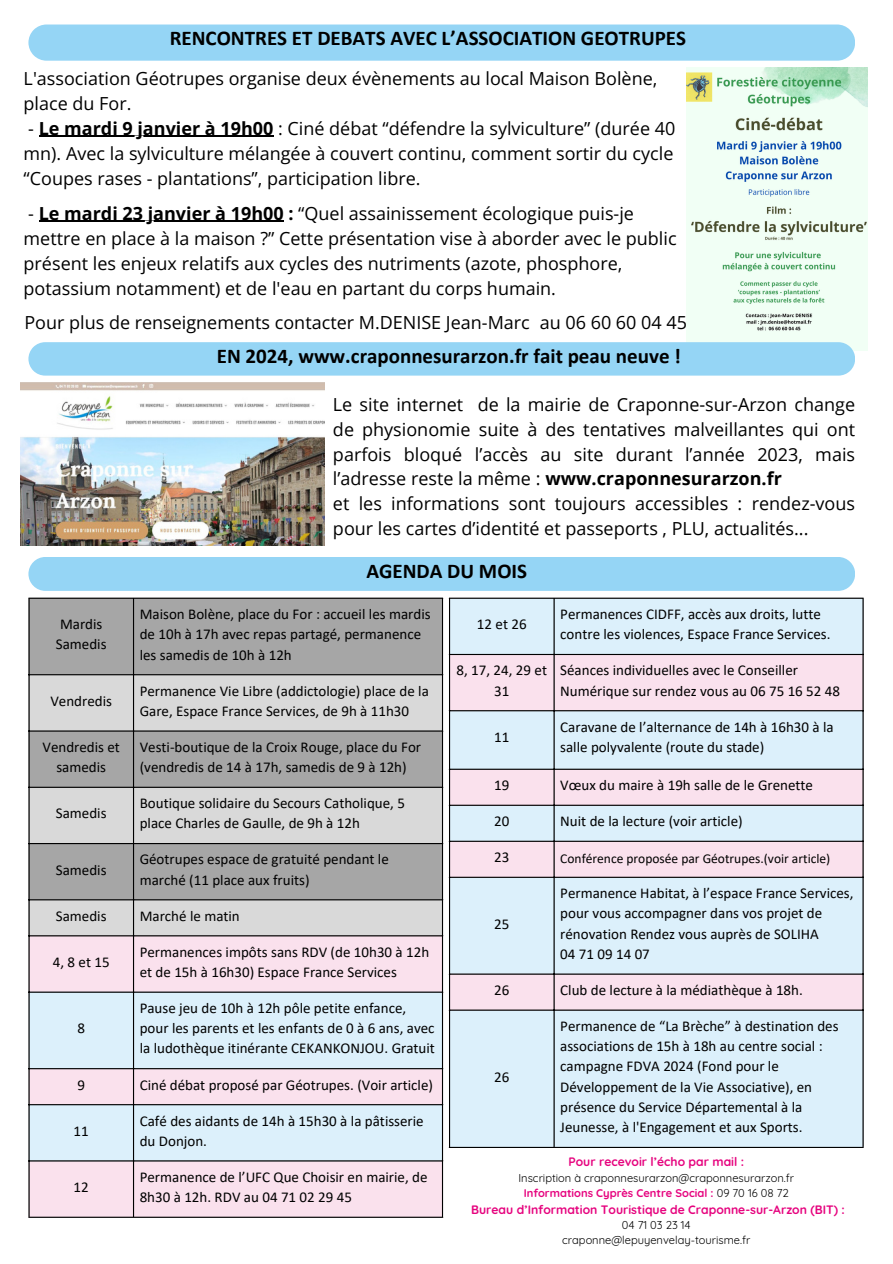
<style>
.page{position:relative;width:893px;height:1264px;background:#fff}
.page>*{position:absolute;margin:0;border:0;box-sizing:border-box;transform-origin:0 0}
.t1{font:700 21px "Calibri";color:#000}
.t2{font:18px/25px "Open Sans";color:#000}
.t3{font:15px/20.2px "Calibri";color:#000}
.t4{font:13.5px "Calibri";color:#000}
.t5{font:700 12.15px "Quicksand";color:#e6037e}
.t6{font:11.1px "Quicksand";color:#000}
.t7{font:700 11.1px "Quicksand";color:#e6037e}
.s1{font-weight:700}
.s2{font-weight:400;color:#000}
</style>
<div class="page">
<div style="left:28px;top:557px;width:827px;height:34px;background:#95d5f5;border-radius:17px"></div>
<div style="left:30px;top:598px;width:412px;height:76px;background:#a6a6a6"></div>
<svg style="left:30px;top:675px;width:412px;height:260px;background:#c1c1c1"></svg>
<div style="left:30px;top:936px;width:412px;height:280px;background:#fae1ed"></div>
<svg style="left:30px;top:992px;width:412px;height:168px;background:#e0eaf5"></svg>
<hr style="left:28px;top:598px;width:2px;height:618px;background:#000">
<hr style="left:133px;top:598px;width:1px;height:618px;background:#000">
<hr style="left:442px;top:598px;width:1px;height:618px;background:#000">
<hr style="left:28px;top:597px;width:415px;height:1px;background:#000">
<hr style="left:28px;top:674px;width:415px;height:1px;background:#000">
<hr style="left:28px;top:730px;width:415px;height:1px;background:#000">
<hr style="left:28px;top:786px;width:415px;height:1px;background:#000">
<hr style="left:28px;top:843px;width:415px;height:1px;background:#000">
<hr style="left:28px;top:899px;width:415px;height:1px;background:#000">
<hr style="left:28px;top:935px;width:415px;height:1px;background:#000">
<hr style="left:28px;top:991px;width:415px;height:1px;background:#000">
<hr style="left:28px;top:1068px;width:415px;height:1px;background:#000">
<hr style="left:28px;top:1104px;width:415px;height:1px;background:#000">
<hr style="left:28px;top:1160px;width:415px;height:1px;background:#000">
<hr style="left:28px;top:1216px;width:415px;height:1px;background:#000">
<div style="left:450px;top:598px;width:412px;height:548px;background:#dcf0fb"></div>
<svg style="left:450px;top:655px;width:412px;height:354px;background:#e6e5f0"></svg>
<hr style="left:449px;top:598px;width:1px;height:548px;background:#000">
<hr style="left:553px;top:598px;width:1px;height:548px;background:#000">
<hr style="left:862px;top:598px;width:1px;height:548px;background:#000">
<hr style="left:449px;top:597px;width:414px;height:1px;background:#000">
<hr style="left:449px;top:654px;width:414px;height:1px;background:#000">
<hr style="left:449px;top:710px;width:414px;height:1px;background:#000">
<hr style="left:449px;top:768px;width:414px;height:1px;background:#000">
<hr style="left:449px;top:804px;width:414px;height:1px;background:#000">
<hr style="left:449px;top:840px;width:414px;height:1px;background:#000">
<hr style="left:449px;top:876px;width:414px;height:1px;background:#000">
<hr style="left:449px;top:973px;width:414px;height:1px;background:#000">
<hr style="left:449px;top:1009px;width:414px;height:1px;background:#000">
<hr style="left:449px;top:1146px;width:414px;height:1px;background:#000">
<div style="left:28px;top:24px;width:827px;height:37px;background:#95d5f5"></div>
<img style="left:686px;top:68px;width:181px;height:282px">
<div style="left:28px;top:342px;width:827px;height:33px;background:#95d5f5"></div>
<img style="left:20px;top:382px;width:304px;height:163px">
<hr style="left:39px;top:136px;width:234px;height:1px;background:#000">
<hr style="left:39px;top:221px;width:245px;height:1px;background:#000">
<p class="t1" style="left:170px;top:30px;width:517px">RENCONTRES ET DEBATS AVEC L’ASSOCIATION GEOTRUPES</p>
<p class="t2" style="left:24px;top:65px;width:635px">L'association Géotrupes organise deux évènements au local Maison Bolène, place du For.</p>
<p class="t2" style="left:24px;top:115px;width:653px;text-align:justify">- <span class="s1">Le mardi 9 janvier à 19h00</span> : Ciné débat “défendre la sylviculture” (durée 40 mn). Avec la sylviculture mélangée à couvert continu, comment sortir du cycle “Coupes rases - plantations”, participation libre.</p>
<p class="t2" style="left:24px;top:200px;width:654px">- <span class="s1">Le mardi 23 janvier à 19h00 :</span> “Quel assainissement écologique puis-je mettre en place à la maison ?” Cette présentation vise à aborder avec le public présent les enjeux relatifs aux cycles des nutriments (azote, phosphore, potassium notamment) et de l'eau en partant du corps humain.</p>
<p class="t2" style="left:24px;top:310px;width:664px">Pour plus de renseignements contacter M.DENISE Jean-Marc au 06 60 60 04 45</p>
<p class="t1" style="left:217px;top:347px;width:466px">EN 2024, www.craponnesurarzon.fr fait peau neuve !</p>
<p class="t2" style="left:333px;top:392px;width:523px;text-align:justify">Le site internet de la mairie de Craponne-sur-Arzon change de physionomie suite à des tentatives malveillantes qui ont parfois bloqué l’accès au site durant l’année 2023, mais l’adresse reste la même : <span class="s1">www.craponnesurarzon.fr</span></p>
<p class="t2" style="left:333px;top:491px;width:523px">et les informations sont toujours accessibles : rendez-vous pour les cartes d’identité et passeports , PLU, actualités...</p>
<p class="t1" style="left:366px;top:562px;width:162px">AGENDA DU MOIS</p>
<p class="t3" style="left:56px;top:615px;width:52px">Mardis<br>Samedis</p>
<p class="t3" style="left:140px;top:605px;width:292px">Maison Bolène, place du For : accueil les mardis de 10h à 17h avec repas partagé, permanence les samedis de 10h à 12h</p>
<p class="t3" style="left:50px;top:691px;width:63px">Vendredis</p>
<p class="t3" style="left:140px;top:681px;width:290px">Permanence Vie Libre (addictologie) place de la<br>Gare, Espace France Services, de 9h à 11h30</p>
<p class="t3" style="left:42px;top:738px;width:79px;text-align:center">Vendredis et samedis</p>
<p class="t3" style="left:140px;top:738px;width:283px">Vesti-boutique de la Croix Rouge, place du For (vendredis de 14 à 17h, samedis de 9 à 12h)</p>
<p class="t3" style="left:56px;top:804px;width:52px">Samedis</p>
<p class="t3" style="left:140px;top:794px;width:267px">Boutique solidaire du Secours Catholique, 5 place Charles de Gaulle, de 9h à 12h</p>
<p class="t3" style="left:56px;top:860px;width:52px">Samedis</p>
<p class="t3" style="left:140px;top:850px;width:250px">Géotrupes espace de gratuité pendant le marché (11 place aux fruits)</p>
<p class="t3" style="left:56px;top:906px;width:52px">Samedis</p>
<p class="t3" style="left:140px;top:906px;width:102px">Marché le matin</p>
<p class="t3" style="left:53px;top:952px;width:58px">4, 8 et 15</p>
<p class="t3" style="left:140px;top:942px;width:291px">Permanences impôts sans RDV (de 10h30 à 12h et de 15h à 16h30) Espace France Services</p>
<p class="t3" style="left:77px;top:1019px;width:9px">8</p>
<p class="t3" style="left:140px;top:999px;width:297px">Pause jeu de 10h à 12h pôle petite enfance, pour les parents et les enfants de 0 à 6 ans, avec la ludothèque itinérante CEKANKONJOU. Gratuit</p>
<p class="t3" style="left:77px;top:1075px;width:9px">9</p>
<p class="t3" style="left:140px;top:1075px;width:295px">Ciné débat proposé par Géotrupes. (Voir article)</p>
<p class="t3" style="left:74px;top:1121px;width:17px">11</p>
<p class="t3" style="left:140px;top:1111px;width:285px">Café des aidants de 14h à 15h30 à la pâtisserie du Donjon.</p>
<p class="t3" style="left:74px;top:1177px;width:17px">12</p>
<p class="t3" style="left:140px;top:1167px;width:289px">Permanence de l’UFC Que Choisir en mairie, de<br>8h30 à 12h. RDV au 04 71 02 29 45</p>
<p class="t3" style="left:477px;top:615px;width:51px">12 et 26</p>
<p class="t3" style="left:560px;top:605px;width:272px">Permanences CIDFF, accès aux droits, lutte contre les violences, Espace France Services.</p>
<p class="t3" style="left:456px;top:661px;width:92px;text-align:center">8, 17, 24, 29 et<br>31</p>
<p class="t3" style="left:560px;top:661px;width:281px">Séances individuelles avec le Conseiller<br>Numérique sur rendez vous au 06 75 16 52 48</p>
<p class="t3" style="left:494px;top:727px;width:17px">11</p>
<p class="t3" style="left:560px;top:717px;width:275px">Caravane de l’alternance de 14h à 16h30 à la salle polyvalente (route du stade)</p>
<p class="t3" style="left:494px;top:776px;width:17px">19</p>
<p class="t3" style="left:560px;top:776px;width:254px">Vœux du maire à 19h salle de le Grenette</p>
<p class="t3" style="left:494px;top:812px;width:17px">20</p>
<p class="t3" style="left:560px;top:812px;width:184px">Nuit de la lecture (voir article)</p>
<p class="t3" style="left:494px;top:848px;width:17px">23</p>
<p class="t4" style="left:560px;top:853px;width:271px">Conférence proposée par Géotrupes.(voir article)</p>
<p class="t3" style="left:494px;top:914px;width:17px">25</p>
<p class="t3" style="left:560px;top:884px;width:295px">Permanence Habitat, à l’espace France Services, pour vous accompagner dans vos projet de rénovation Rendez vous auprès de SOLIHA</p>
<p class="t3" style="left:560px;top:945px;width:91px">04 71 09 14 07</p>
<p class="t3" style="left:494px;top:981px;width:17px">26</p>
<p class="t3" style="left:560px;top:981px;width:244px">Club de lecture à la médiathèque à 18h.</p>
<p class="t3" style="left:494px;top:1067px;width:17px">26</p>
<p class="t3" style="left:560px;top:1017px;width:280px">Permanence de “La Brèche” à destination des associations de 15h à 18h au centre social : campagne FDVA 2024 (Fond pour le Développement de la Vie Associative), en présence du Service Départemental à la Jeunesse, à l'Engagement et aux Sports.</p>
<p class="t5" style="left:568px;top:1154px;width:177px">Pour recevoir l’écho par mail :</p>
<p class="t6" style="left:518px;top:1170px;width:277px">Inscription à craponnesurarzon@craponnesurarzon.fr</p>
<p class="t7" style="left:523px;top:1185px;width:266px">Informations Cyprès Centre Social : <span class="s2">09 70 16 08 72</span></p>
<p class="t5" style="left:471px;top:1201px;width:375px">Bureau d’Information Touristique de Craponne-sur-Arzon (BIT) :</p>
<p class="t6" style="left:621px;top:1217px;width:70px">04 71 03 23 14</p>
<p class="t6" style="left:562px;top:1232px;width:190px">craponne@lepuyenvelay-tourisme.fr</p>
</div>
